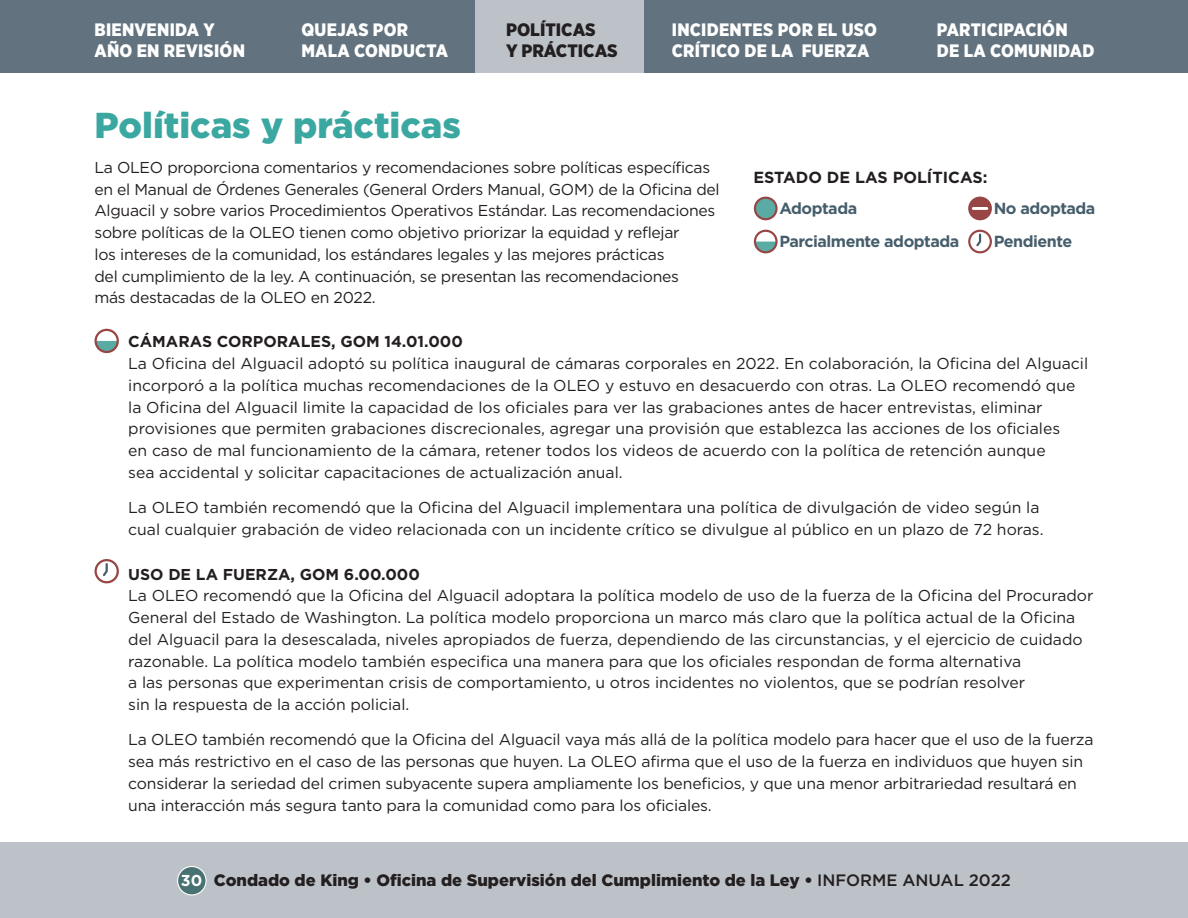
<style>
.page{position:relative;width:1188px;height:918px;background:#fff}
.page>*{position:absolute;margin:0;border:0;box-sizing:border-box;transform-origin:0 0}
.Header_2{font:900 36px "Gotham";color:#3aa8a0}
.t1{font:900 18px/21px "Gotham Narrow";letter-spacing:.015em;color:#fff}
.t2{font:900 18px/21px "Gotham Narrow";color:#231f20}
.t3{font:900 16.5px "Gotham";color:#231f20}
.t4{font:700 16.05px/33.2px "Gotham";letter-spacing:-.03em;color:#465e6b}
.t5{font:700 16.05px/31px "Gotham";color:#231f20}
.basic_no_space{font:15.75px/21.8px "Gotham";color:#231f20}
.paragraph_gotham_10_5{font:15.75px/21.8px "Gotham";letter-spacing:-.01em;color:#231f20}
.Header_4{font:700 15.75px "Gotham";color:#231f20}
.s1{color:#465e6b}
.s2{font-weight:700;font-size:15.75px;color:#fff}
.s3{font-weight:500}
</style>
<div class="page">
<div style="left:0;top:842px;width:1188px;height:76px;background:#bdc2c8"></div>
<div style="left:178px;top:867px;width:28px;height:28px;background:#477271;border-radius:50%"></div>
<div style="left:177px;top:866px;width:30px;height:30px;border:1px solid #fff;border-radius:50%"></div>
<div style="left:0;top:0;width:1188px;height:73px;background:#62737f"></div>
<div style="left:476px;top:0;width:168px;height:73px;background:#bdc2c8"></div>
<div style="left:755px;top:198px;width:22px;height:21px;background:#5baba5;border-radius:50%"></div>
<div style="left:754px;top:197px;width:24px;height:23px;border:2px solid #974645;border-radius:50%"></div>
<svg style="left:755px;top:242px;width:22px;height:10px"></svg>
<div style="left:754px;top:230px;width:24px;height:23px;border:2px solid #974645;border-radius:50%"></div>
<div style="left:969px;top:198px;width:22px;height:21px;background:#974645;border-radius:50%"></div>
<div style="left:968px;top:197px;width:24px;height:23px;border:2px solid #974645;border-radius:50%"></div>
<hr style="left:973px;top:207px;width:14px;height:3px;background:#fff">
<svg style="left:969px;top:231px;width:22px;height:21px"></svg>
<div style="left:968px;top:230px;width:24px;height:23px;border:2px solid #974645;border-radius:50%"></div>
<svg style="left:974px;top:232px;width:8px;height:16px"></svg>
<svg style="left:97px;top:341px;width:20px;height:11px"></svg>
<div style="left:94px;top:329px;width:25px;height:24px;border:2px solid #974645;border-radius:50%"></div>
<svg style="left:96px;top:560px;width:22px;height:22px"></svg>
<div style="left:95px;top:559px;width:24px;height:24px;border:2px solid #974645;border-radius:50%"></div>
<svg style="left:101px;top:562px;width:8px;height:16px"></svg>
<p class="t1" style="left:94px;top:19px;width:152px">BIENVENIDA Y<br>AÑO EN REVISIÓN</p>
<p class="t1" style="left:301px;top:19px;width:148px">QUEJAS POR<br>MALA CONDUCTA</p>
<p class="t1" style="left:672px;top:19px;width:207px">INCIDENTES POR EL USO<br>CRÍTICO DE LA FUERZA</p>
<p class="t1" style="left:937px;top:19px;width:159px">PARTICIPACIÓN<br>DE LA COMUNIDAD</p>
<p class="t2" style="left:506px;top:19px;width:113px">POLÍTICAS<br>Y PRÁCTICAS</p>
<h2 class="Header_2" style="left:94px;top:100px;width:368px">Políticas y prácticas</h2>
<p class="paragraph_gotham_10_5" style="left:94px;top:156px;width:627px">La OLEO proporciona comentarios y recomendaciones sobre políticas específicas en el Manual de Órdenes Generales (General Orders Manual, GOM) de la Oficina del Alguacil y sobre varios Procedimientos Operativos Estándar. Las recomendaciones sobre políticas de la OLEO tienen como objetivo priorizar la equidad y reflejar<br>los intereses de la comunidad, los estándares legales y las mejores prácticas<br>del cumplimiento de la ley. A continuación, se presentan las recomendaciones<br>más destacadas de la OLEO en 2022.</p>
<p class="t5" style="left:779px;top:161px;width:210px;text-indent:-26px">ESTADO DE LAS POLÍTICAS:<br><span class="s1">Adoptada</span></p>
<p class="t4" style="left:779px;top:224px;width:181px">Parcialmente adoptada</p>
<p class="t4" style="left:994px;top:191px;width:103px">No adoptada<br>Pendiente</p>
<h3 class="Header_4" style="left:128px;top:331px;width:336px">CÁMARAS CORPORALES, GOM 14.01.000</h3>
<p class="basic_no_space" style="left:128px;top:352px;width:962px">La Oficina del Alguacil adoptó su política inaugural de cámaras corporales en 2022. En colaboración, la Oficina del Alguacil incorporó a la política muchas recomendaciones de la OLEO y estuvo en desacuerdo con otras. La OLEO recomendó que la Oficina del Alguacil limite la capacidad de los oficiales para ver las grabaciones antes de hacer entrevistas, eliminar provisiones que permiten grabaciones discrecionales, agregar una provisión que establezca las acciones de los oficiales<br>en caso de mal funcionamiento de la cámara, retener todos los videos de acuerdo con la política de retención aunque<br>sea accidental y solicitar capacitaciones de actualización anual.</p>
<p class="paragraph_gotham_10_5" style="left:128px;top:496px;width:917px">La OLEO también recomendó que la Oficina del Alguacil implementara una política de divulgación de video según la cual cualquier grabación de video relacionada con un incidente crítico se divulgue al público en un plazo de 72 horas.</p>
<h4 class="Header_4" style="left:128px;top:564px;width:293px">USO DE LA FUERZA, GOM 6.00.000</h4>
<p class="basic_no_space" style="left:128px;top:585px;width:967px">La OLEO recomendó que la Oficina del Alguacil adoptara la política modelo de uso de la fuerza de la Oficina del Procurador General del Estado de Washington. La política modelo proporciona un marco más claro que la política actual de la Oficina del Alguacil para la desescalada, niveles apropiados de fuerza, dependiendo de las circunstancias, y el ejercicio de cuidado razonable. La política modelo también especifica una manera para que los oficiales respondan de forma alternativa<br>a las personas que experimentan crisis de comportamiento, u otros incidentes no violentos, que se podrían resolver<br>sin la respuesta de la acción policial.</p>
<p class="paragraph_gotham_10_5" style="left:128px;top:729px;width:967px">La OLEO también recomendó que la Oficina del Alguacil vaya más allá de la política modelo para hacer que el uso de la fuerza sea más restrictivo en el caso de las personas que huyen. La OLEO afirma que el uso de la fuerza en individuos que huyen sin considerar la seriedad del crimen subyacente supera ampliamente los beneficios, y que una menor arbitrariedad resultará en una interacción más segura tanto para la comunidad como para los oficiales.</p>
<p class="t3" style="left:181px;top:869px;width:832px"><span class="s2">30</span> Condado de King • Oficina de Supervisión del Cumplimiento de la Ley • <span class="s3">INFORME ANUAL 2022</span></p>
</div>
